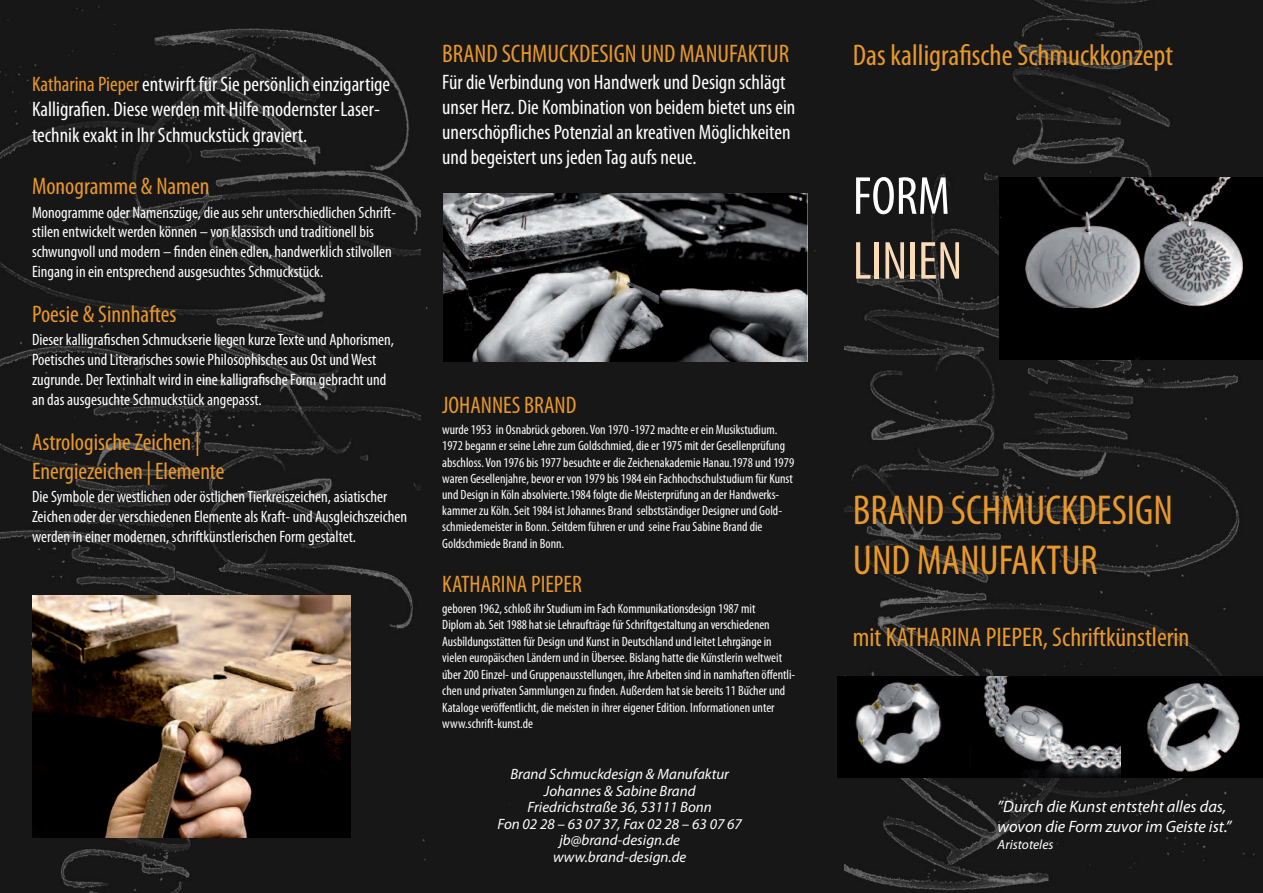
<style>
.page{position:relative;width:1263px;height:893px;background:#fff}
.page>*{position:absolute;margin:0;border:0;box-sizing:border-box;transform-origin:0 0}
.t1{font:condensed 54px "Myriad Pro";color:#f9dbb7}
.t2{font:condensed 54px "Myriad Pro";color:#fff}
.t3{font:condensed 42px/50.4px "Myriad Pro";color:#e9982a}
.t4{font:condensed 30px "Myriad Pro";color:#e9982a}
.t5{font:condensed 27px "Myriad Pro";color:#e9982a}
.t6{font:condensed 25.5px "Myriad Pro";color:#e9982a}
.t7{font:condensed 24px/28.8px "Myriad Pro";color:#e9982a}
.t8{font:condensed 21px/25.2px "Myriad Pro";color:#fff}
.t9{font:condensed 16.5px/19.8px "Myriad Pro";color:#fff}
.t10{font:italic 16.5px/19.8px "Myriad Pro";color:#fff}
.t11{font:italic 15px/16.5px "Myriad Pro";color:#fff;text-align:center}
.t12{font:condensed 13.5px/16.2px "Myriad Pro";color:#fff}
.t13{font:italic 13.5px "Myriad Pro";color:#fff}
.s1{color:#e9982a}
.s2{font-family:"Cambria";font-style:italic;font-stretch:normal}
</style>
<div class="page">
<img style="left:843px;top:0;width:420px;height:893px">
<img style="left:0;top:0;width:422px;height:893px">
<div style="left:422px;top:0;width:421px;height:893px;background:#171717"></div>
<img style="left:1000px;top:178px;width:263px;height:181px">
<img style="left:837px;top:677px;width:134px;height:100px">
<img style="left:1120px;top:677px;width:142px;height:100px">
<img style="left:971px;top:677px;width:149px;height:100px">
<img style="left:443px;top:194px;width:365px;height:167px">
<img style="left:32px;top:595px;width:319px;height:242px">
<h3 class="t8" style="left:32px;top:73px;width:360px"><span class="s1">Katharina Pieper</span> entwirft für Sie persönlich einzigartige<br>Kalligrafien. Diese werden mit Hilfe modernster Laser&shy;technik exakt in Ihr Schmuckstück graviert.</h3>
<h3 class="t7" style="left:32px;top:174px;width:179px">Monogramme &amp; Namen</h3>
<p class="t9" style="left:32px;top:204px;width:365px">Monogramme oder Namenszüge, die aus sehr unterschiedlichen Schrift&shy;stilen entwickelt werden können – von klassisch und traditionell bis schwungvoll und modern – finden einen edlen, handwerklich stilvollen Eingang in ein entsprechend ausgesuchtes Schmuckstück.</p>
<h3 class="t7" style="left:32px;top:302px;width:146px">Poesie &amp; Sinnhaftes</h3>
<p class="t9" style="left:32px;top:331px;width:364px">Dieser kalligrafischen Schmuckserie liegen kurzeTexte und Aphorismen, Poetisches und Literarisches sowie Philosophisches aus Ost undWest zugrunde. DerTextinhalt wird in eine kalligrafische Form gebracht und an das ausgesuchte Schmuckstück angepasst.</p>
<h3 class="t7" style="left:32px;top:430px;width:194px">Astrologische Zeichen |<br>Energiezeichen | Elemente</h3>
<p class="t9" style="left:32px;top:488px;width:377px">Die Symbole der westlichen oder östlichen Tierkreiszeichen, asiatischer<br>Zeichen oder der verschiedenen Elemente als Kraft- und Ausgleichszeichen werden in einer modernen, schriftkünstlerischen Form gestaltet.</p>
<h3 class="t6" style="left:442px;top:44px;width:349px">BRAND SCHMUCKDESIGN UND MANUFAKTUR</h3>
<h3 class="t8" style="left:442px;top:71px;width:355px">Für die Verbindung von Handwerk und Design schlägt unser Herz. Die Kombination von beidem bietet uns ein unerschöpfliches Potenzial an kreativen Möglichkeiten und begeistert uns jeden Tag aufs neue.</h3>
<h3 class="t7" style="left:442px;top:393px;width:136px">JOHANNES BRAND</h3>
<p class="t12" style="left:442px;top:423px;width:353px">wurde 1953 in Osnabrück geboren. Von 1970 -1972 machte er ein Musikstudium.<br>1972 begann er seine Lehre zum Goldschmied, die er 1975 mit der Gesellenprüfung abschloss. Von 1976 bis 1977 besuchte er die Zeichenakademie Hanau.1978 und 1979 waren Gesellenjahre, bevor er von 1979 bis 1984 ein Fachhochschulstudium für Kunst und Design in Köln absolvierte.1984 folgte die Meisterprüfung an der Handwerks&shy;kammer zu Köln. Seit 1984 ist Johannes Brand selbstständiger Designer und Gold&shy;schmiedemeister in Bonn. Seitdem führen er und seine Frau Sabine Brand die Goldschmiede Brand in Bonn.</p>
<h3 class="t7" style="left:442px;top:571px;width:141px">KATHARINA PIEPER</h3>
<p class="t12" style="left:442px;top:601px;width:355px">geboren 1962, schloß ihr Studium im Fach Kommunikationsdesign 1987 mit<br>Diplom ab.Seit1988 hat sieLehraufträgefur<span class="s2">̈</span>Schriftgestaltungan verschiedenen Ausbildungsstätten fu<span class="s2">̈</span>r Design und Kunst in Deutschland und leitet Lehrgänge in vielen europäischen Ländern und in Übersee. Bislang hatte die Ku<span class="s2">̈</span>nstlerin weltweit u<span class="s2">̈</span>ber 200 Einzel- und Gruppenausstellungen, ihre Arbeiten sind in namhaften öffentli&shy;chen und privaten Sammlungen zu finden. Außerdem hat sie bereits 11 Bu<span class="s2">̈</span>cher und Kataloge veröffentlicht, die meisten in ihrer eigener Edition. Informationen unter www.schrift-kunst.de</p>
<p class="t11" style="left:497px;top:767px;width:246px">Brand Schmuckdesign &amp; Manufaktur<br>Johannes &amp; Sabine Brand<br>Friedrichstraße 36, 53111 Bonn<br>Fon 02 28 – 63 07 37, Fax 02 28 – 63 07 67 jb@brand-design.de www.brand-design.de</p>
<h3 class="t4" style="left:853px;top:44px;width:322px">Das kalligrafische Schmuckkonzept</h3>
<h1 class="t2" style="left:853px;top:177px;width:99px">FORM</h1>
<h1 class="t1" style="left:853px;top:242px;width:111px">LINIEN</h1>
<h2 class="t3" style="left:853px;top:488px;width:322px">BRAND SCHMUCKDESIGN<br>UND MANUFAKTUR</h2>
<h3 class="t5" style="left:853px;top:627px;width:338px">mit KATHARINA PIEPER, Schriftkünstlerin</h3>
<p class="t10" style="left:998px;top:798px;width:235px">”Durch die Kunst entsteht alles das, wovon die Form zuvor im Geiste ist.”</p>
<p class="t13" style="left:998px;top:840px;width:57px">Aristoteles</p>
</div>
